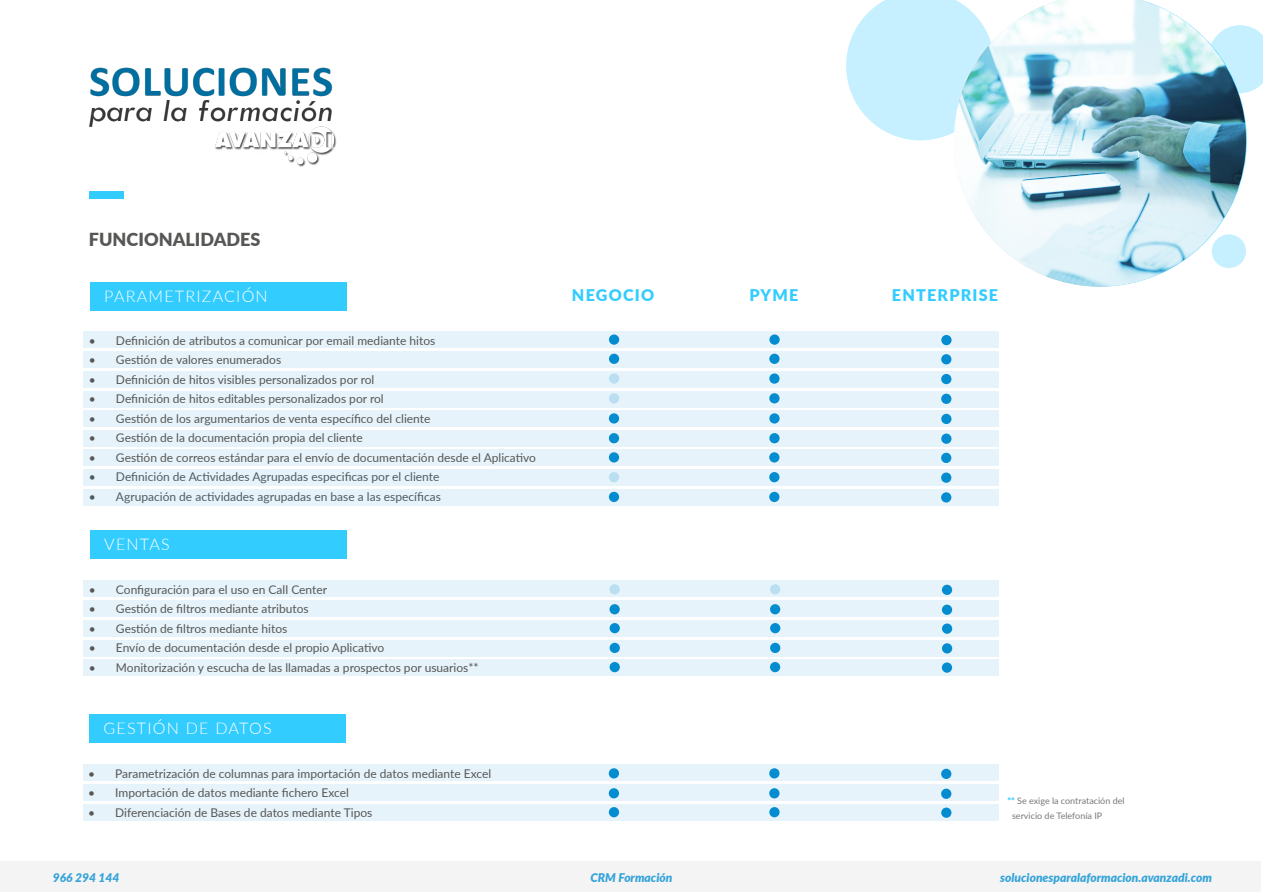
<style>
.page{position:relative;width:1263px;height:893px;background:#fff}
.page>*{position:absolute;margin:0;border:0;box-sizing:border-box;transform-origin:0 0}
.t1{font:900 18px "Lato";color:#575756}
.t2{font:300 16.05px "Lato";letter-spacing:.075em;color:#fff}
.t3{font:900 16.05px "Lato";letter-spacing:.075em;color:#3cf}
.t4{font:12px "Lato";color:#575756}
.t5{font:italic 900 12px "Lato";color:#35a4da}
.t6{font:9px/15px "Lato";color:#797979}
.s1{font-weight:900;color:#3cf}
</style>
<div class="page">
<div style="left:0;top:861px;width:1261px;height:31px;background:#f5f4f4"></div>
<div style="left:84px;top:332px;width:915px;height:16px;background:#e6f3fa"></div>
<div style="left:84px;top:352px;width:915px;height:16px;background:#e6f3fa"></div>
<div style="left:84px;top:371px;width:915px;height:16px;background:#e6f3fa"></div>
<div style="left:84px;top:391px;width:915px;height:16px;background:#e6f3fa"></div>
<div style="left:84px;top:410px;width:915px;height:16px;background:#e6f3fa"></div>
<div style="left:84px;top:430px;width:915px;height:16px;background:#e6f3fa"></div>
<div style="left:84px;top:450px;width:915px;height:16px;background:#e6f3fa"></div>
<div style="left:84px;top:470px;width:915px;height:16px;background:#e6f3fa"></div>
<div style="left:84px;top:489px;width:915px;height:16px;background:#e6f3fa"></div>
<div style="left:84px;top:581px;width:915px;height:16px;background:#e6f3fa"></div>
<div style="left:84px;top:601px;width:915px;height:16px;background:#e6f3fa"></div>
<div style="left:84px;top:620px;width:915px;height:16px;background:#e6f3fa"></div>
<div style="left:84px;top:640px;width:915px;height:16px;background:#e6f3fa"></div>
<div style="left:84px;top:659px;width:915px;height:16px;background:#e6f3fa"></div>
<div style="left:90px;top:530px;width:257px;height:28px;background:#3cf"></div>
<div style="left:89px;top:191px;width:35px;height:7px;background:#3cf"></div>
<div style="left:90px;top:282px;width:257px;height:29px;background:#3cf"></div>
<img style="left:89px;top:67px;width:247px;height:100px">
<svg style="left:846px;top:0;width:108px;height:140px;background:#cef2ff"></svg>
<svg style="left:1247px;top:26px;width:16px;height:67px"></svg>
<svg style="left:954px;top:0;width:293px;height:287px"></svg>
<div style="left:769px;top:354px;width:10px;height:10px;background:#038dd0;border-radius:50%"></div>
<div style="left:941px;top:354px;width:10px;height:10px;background:#038dd0;border-radius:50%"></div>
<div style="left:609px;top:354px;width:10px;height:10px;background:#038dd0;border-radius:50%"></div>
<div style="left:769px;top:373px;width:10px;height:11px;background:#038dd0;border-radius:50%"></div>
<div style="left:941px;top:374px;width:10px;height:10px;background:#038dd0;border-radius:50%"></div>
<div style="left:609px;top:373px;width:10px;height:11px;background:#b9dff1;border-radius:50%"></div>
<div style="left:769px;top:393px;width:10px;height:10px;background:#038dd0;border-radius:50%"></div>
<div style="left:941px;top:394px;width:10px;height:10px;background:#038dd0;border-radius:50%"></div>
<div style="left:609px;top:393px;width:10px;height:10px;background:#b9dff1;border-radius:50%"></div>
<div style="left:769px;top:334px;width:11px;height:11px;background:#038dd0;border-radius:50%"></div>
<div style="left:941px;top:335px;width:10px;height:10px;background:#038dd0;border-radius:50%"></div>
<div style="left:609px;top:334px;width:10px;height:11px;background:#038dd0;border-radius:50%"></div>
<div style="left:769px;top:452px;width:10px;height:10px;background:#038dd0;border-radius:50%"></div>
<div style="left:941px;top:453px;width:10px;height:10px;background:#038dd0;border-radius:50%"></div>
<div style="left:609px;top:452px;width:10px;height:10px;background:#038dd0;border-radius:50%"></div>
<div style="left:769px;top:472px;width:10px;height:10px;background:#038dd0;border-radius:50%"></div>
<div style="left:941px;top:472px;width:10px;height:11px;background:#038dd0;border-radius:50%"></div>
<div style="left:609px;top:472px;width:10px;height:10px;background:#b9dff1;border-radius:50%"></div>
<div style="left:769px;top:492px;width:10px;height:10px;background:#038dd0;border-radius:50%"></div>
<div style="left:941px;top:492px;width:10px;height:11px;background:#038dd0;border-radius:50%"></div>
<div style="left:609px;top:492px;width:10px;height:10px;background:#038dd0;border-radius:50%"></div>
<div style="left:769px;top:413px;width:11px;height:11px;background:#038dd0;border-radius:50%"></div>
<div style="left:941px;top:414px;width:10px;height:10px;background:#038dd0;border-radius:50%"></div>
<div style="left:609px;top:413px;width:10px;height:11px;background:#038dd0;border-radius:50%"></div>
<div style="left:769px;top:433px;width:11px;height:10px;background:#038dd0;border-radius:50%"></div>
<div style="left:941px;top:434px;width:10px;height:10px;background:#038dd0;border-radius:50%"></div>
<div style="left:609px;top:433px;width:10px;height:10px;background:#038dd0;border-radius:50%"></div>
<div style="left:770px;top:604px;width:10px;height:10px;background:#038dd0;border-radius:50%"></div>
<div style="left:942px;top:605px;width:10px;height:10px;background:#038dd0;border-radius:50%"></div>
<div style="left:609px;top:604px;width:11px;height:10px;background:#038dd0;border-radius:50%"></div>
<div style="left:770px;top:662px;width:10px;height:10px;background:#038dd0;border-radius:50%"></div>
<div style="left:942px;top:662px;width:10px;height:11px;background:#038dd0;border-radius:50%"></div>
<div style="left:610px;top:662px;width:10px;height:10px;background:#038dd0;border-radius:50%"></div>
<div style="left:770px;top:584px;width:10px;height:10px;background:#b9dff1;border-radius:50%"></div>
<div style="left:942px;top:585px;width:10px;height:10px;background:#038dd0;border-radius:50%"></div>
<div style="left:609px;top:584px;width:11px;height:10px;background:#b9dff1;border-radius:50%"></div>
<div style="left:770px;top:623px;width:10px;height:10px;background:#038dd0;border-radius:50%"></div>
<div style="left:942px;top:623px;width:10px;height:11px;background:#038dd0;border-radius:50%"></div>
<div style="left:610px;top:623px;width:10px;height:10px;background:#038dd0;border-radius:50%"></div>
<div style="left:770px;top:643px;width:10px;height:10px;background:#038dd0;border-radius:50%"></div>
<div style="left:942px;top:643px;width:10px;height:10px;background:#038dd0;border-radius:50%"></div>
<div style="left:610px;top:643px;width:10px;height:10px;background:#038dd0;border-radius:50%"></div>
<div style="left:83px;top:765px;width:915px;height:16px;background:#e6f3fa"></div>
<div style="left:83px;top:785px;width:915px;height:16px;background:#e6f3fa"></div>
<div style="left:83px;top:804px;width:915px;height:16px;background:#e6f3fa"></div>
<div style="left:89px;top:714px;width:257px;height:28px;background:#3cf"></div>
<div style="left:769px;top:788px;width:10px;height:10px;background:#038dd0;border-radius:50%"></div>
<div style="left:941px;top:789px;width:10px;height:10px;background:#038dd0;border-radius:50%"></div>
<div style="left:609px;top:788px;width:10px;height:10px;background:#038dd0;border-radius:50%"></div>
<div style="left:769px;top:768px;width:10px;height:10px;background:#038dd0;border-radius:50%"></div>
<div style="left:941px;top:769px;width:10px;height:10px;background:#038dd0;border-radius:50%"></div>
<div style="left:609px;top:768px;width:10px;height:10px;background:#038dd0;border-radius:50%"></div>
<div style="left:769px;top:807px;width:10px;height:10px;background:#038dd0;border-radius:50%"></div>
<div style="left:941px;top:807px;width:10px;height:11px;background:#038dd0;border-radius:50%"></div>
<div style="left:609px;top:807px;width:10px;height:10px;background:#038dd0;border-radius:50%"></div>
<h1 class="t1" style="left:89px;top:226px;width:173px">FUNCIONALIDADES</h1>
<h2 class="t2" style="left:104px;top:285px;width:165px">PARAMETRIZACIÓN</h2>
<p class="t4" style="left:89px;top:332px;width:348px">• Definición de atributos a comunicar por email mediante hitos</p>
<p class="t4" style="left:89px;top:351px;width:194px">• Gestión de valores enumerados</p>
<p class="t4" style="left:89px;top:371px;width:287px">• Definición de hitos visibles personalizados por rol</p>
<p class="t4" style="left:89px;top:390px;width:296px">• Definición de hitos editables personalizados por rol</p>
<p class="t4" style="left:89px;top:410px;width:343px">• Gestión de los argumentarios de venta específico del cliente</p>
<p class="t4" style="left:89px;top:429px;width:275px">• Gestión de la documentación propia del cliente</p>
<p class="t4" style="left:89px;top:449px;width:449px">• Gestión de correos estándar para el envío de documentación desde el Aplicativo</p>
<p class="t4" style="left:89px;top:468px;width:352px">• Definición de Actividades Agrupadas especificas por el cliente</p>
<p class="t4" style="left:89px;top:488px;width:353px">• Agrupación de actividades agrupadas en base a las específicas</p>
<h2 class="t2" style="left:104px;top:533px;width:67px">VENTAS</h2>
<p class="t4" style="left:89px;top:581px;width:240px">• Configuración para el uso en Call Center</p>
<p class="t4" style="left:89px;top:600px;width:221px">• Gestión de filtros mediante atributos</p>
<p class="t4" style="left:89px;top:620px;width:200px">• Gestión de filtros mediante hitos</p>
<p class="t4" style="left:89px;top:639px;width:297px">• Envío de documentación desde el propio Aplicativo</p>
<p class="t4" style="left:89px;top:659px;width:391px">• Monitorización y escucha de las llamadas a prospectos por usuarios**</p>
<h2 class="t2" style="left:104px;top:717px;width:170px">GESTIÓN DE DATOS</h2>
<p class="t4" style="left:88px;top:765px;width:405px">• Parametrización de columnas para importación de datos mediante Excel</p>
<p class="t4" style="left:88px;top:784px;width:262px">• Importación de datos mediante fichero Excel</p>
<p class="t4" style="left:88px;top:804px;width:286px">• Diferenciación de Bases de datos mediante Tipos</p>
<h2 class="t3" style="left:572px;top:283px;width:84px">NEGOCIO</h2>
<h2 class="t3" style="left:749px;top:283px;width:51px">PYME</h2>
<h2 class="t3" style="left:892px;top:283px;width:108px">ENTERPRISE</h2>
<p class="t6" style="left:1012px;top:792px;width:114px;text-indent:-5px"><span class="s1">**</span> Se exige la contratación del servicio de Telefonía IP</p>
<p class="t5" style="left:53px;top:868px;width:68px">966 294 144</p>
<p class="t5" style="left:590px;top:868px;width:83px">CRM Formación</p>
<p class="t5" style="left:1000px;top:868px;width:213px">solucionesparalaformacion.avanzadi.com</p>
</div>
